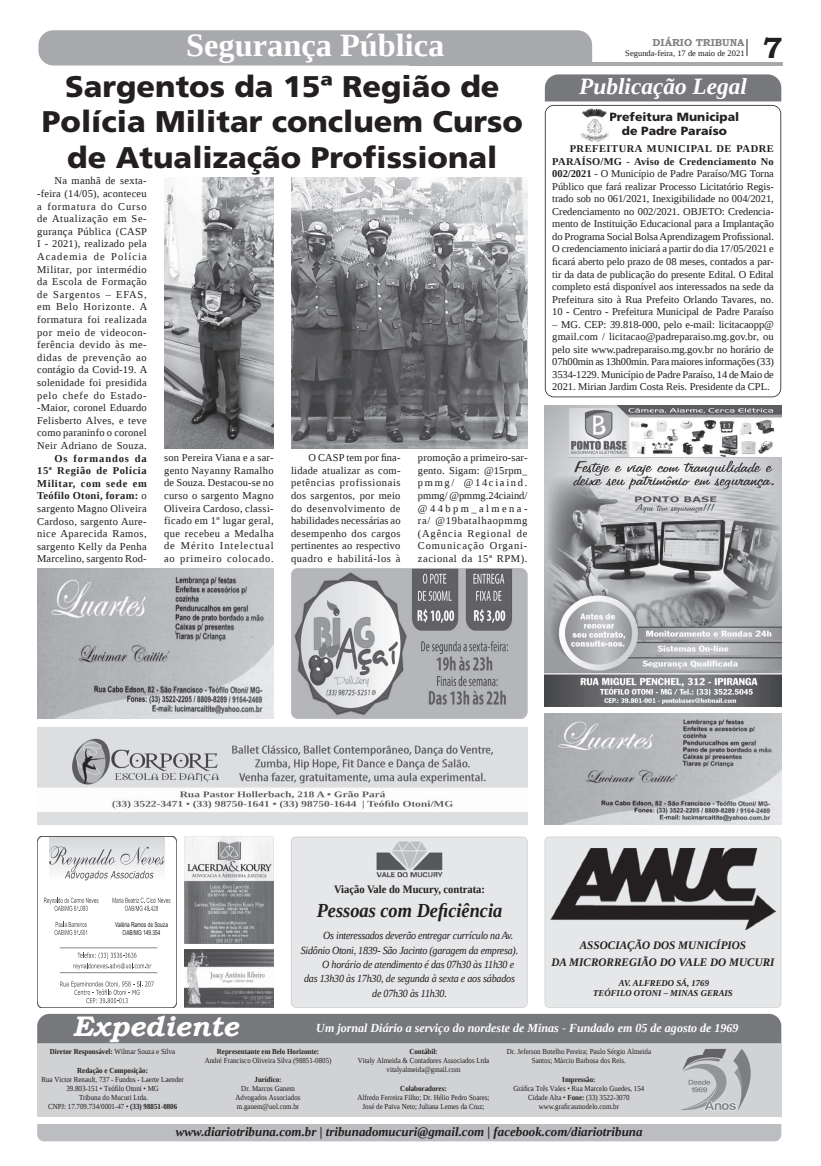
<style>
.page{position:relative;width:821px;height:1166px;background:#fff}
.page>*{position:absolute;margin:0;border:0;box-sizing:border-box;transform-origin:0 0}
.t1{font:700 32.38px "Liberation Serif";color:#fff}
.t2{font:900 29.84px/35.4px "Frutiger LT Std";color:#231f20;text-align:center}
.t3{font:700 29.31px "Bookman Old Style";color:#231f20}
.t4{font:italic 700 28.26px "Bookman Old Style";color:#fff}
.t5{font:italic 700 23.28px "Liberation Serif";color:#fff}
.t6{font:italic 700 19.86px "Liberation Serif";color:#231f20;scale:.92 1}
.t7{font:italic 700 12.95px "Liberation Serif";color:#231f20}
.t8{font:italic 700 12.34px "Liberation Serif";color:#fff}
.t9{font:900 11.9px/14.3px "Frutiger LT Std";color:#231f20;text-align:center}
.t10{font:italic 700 11.46px/16.6px "Liberation Serif";color:#231f20;text-align:center}
.t11{font:700 11.38px "Liberation Serif";color:#231f20;scale:.92 1}
.t12{font:italic 10.85px "Liberation Serif";letter-spacing:-.025em;color:#231f20;scale:.92 1}
.t13{font:10.5px/12.6px "Liberation Serif";letter-spacing:.04em;color:#231f20;text-align:justify}
.t14{font:10.41px/12.5px "Liberation Serif";letter-spacing:-.005em;color:#231f20;text-align:justify}
.t15{font:700 10.06px "Bookman Old Style";color:#808285}
.t16{font:italic 700 9.01px/9.9px "Liberation Serif";color:#231f20;text-align:center}
.t17{font:8.4px "Liberation Serif";color:#231f20}
.t18{font:7.7px/9.2px "Liberation Serif";color:#231f20;text-align:center;scale:.91 1}
.t19{font:700 7.7px "Liberation Serif";color:#231f20;scale:.91 1}
.t20{font:7px/7.8px "Arial";color:#231f20;text-align:center;scale:.69 1}
.s1{font-weight:700}
.s2{font-weight:400}
</style>
<div class="page">
<hr style="left:409px;top:62px;width:374px;height:3px;background:#a8a9ad">
<div style="left:38px;top:30px;width:554px;height:35px;background:#a8a9ad"></div>
<svg style="left:747px;top:39px;width:1px;height:17px"></svg>
<div style="left:37px;top:1124px;width:744px;height:17px;background:#bcbdc0"></div>
<img style="left:545px;top:714px;width:236px;height:111px">
<img style="left:37px;top:728px;width:490px;height:97px">
<img style="left:545px;top:406px;width:236px;height:301px">
<div style="left:545px;top:74px;width:236px;height:27px;background:#76787b"></div>
<svg style="left:37px;top:837px;width:140px;height:171px"></svg>
<hr style="left:60px;top:947px;width:97px;height:1px;background:#919396">
<hr style="left:60px;top:972px;width:97px;height:1px;background:#919396">
<svg style="left:184px;top:837px;width:90px;height:106px"></svg>
<img style="left:184px;top:949px;width:90px;height:59px">
<div style="left:545px;top:837px;width:236px;height:170px;background:#e6e7e9"></div>
<img style="left:551px;top:848px;width:224px;height:81px">
<div style="left:291px;top:837px;width:236px;height:170px;background:#e6e7e9"></div>
<img style="left:374px;top:841px;width:72px;height:37px">
<div style="left:37px;top:1043px;width:744px;height:73px;background:#d1d2d4"></div>
<div style="left:37px;top:1014px;width:744px;height:29px;background:#76787b"></div>
<svg style="left:681px;top:1049px;width:70px;height:61px"></svg>
<svg style="left:291px;top:568px;width:236px;height:151px;background:#a8a9ac"></svg>
<img style="left:37px;top:568px;width:236px;height:151px">
<svg style="left:545px;top:105px;width:236px;height:292px"></svg>
<img style="left:581px;top:108px;width:29px;height:34px">
<img style="left:164px;top:177px;width:110px;height:272px">
<img style="left:291px;top:177px;width:236px;height:272px">
<h1 class="t1" style="left:186px;top:24px;width:260px">Segurança Pública</h1>
<h2 class="t2" style="left:42px;top:69px;width:482px">Sargentos da 15ª Região de<br>Polícia Militar concluem Curso de Atualização Profissional</h2>
<p class="t13" style="left:37px;top:174px;width:112px;text-indent:17px">Na manhã de sexta--feira (14/05), aconteceu a formatura do Curso de Atualização em Se&shy;gurança Pública (CASP I - 2021), realizado pela Academia de Polícia Militar, por intermédio da Escola de Formação de Sargentos – EFAS, em Belo Horizonte. A formatura foi realizada por meio de videocon&shy;ferência devido às me&shy;didas de prevenção ao contágio da Covid-19. A solenidade foi presidida pelo chefe do Estado--Maior, coronel Eduardo Felisberto Alves, e teve como paraninfo o coronel Neir Adriano de Souza.</p>
<p class="t13" style="left:37px;top:452px;width:111px;text-indent:17px"><span class="s1">Os formandos da 15ª Região de Polícia Militar, com sede em Teófilo Otoni, foram:</span> o sargento Magno Oliveira Cardoso, sargento Aure&shy;nice Aparecida Ramos, sargento Kelly da Penha Marcelino, sargento Rod-</p>
<p class="t13" style="left:164px;top:451px;width:111px">son Pereira Viana e a sar&shy;gento Nayanny Ramalho de Souza. Destacou-se no curso o sargento Magno Oliveira Cardoso, classi&shy;ficado em 1º lugar geral, que recebeu a Medalha de Mérito Intelectual ao primeiro colocado.</p>
<p class="t13" style="left:291px;top:451px;width:111px;text-indent:17px">O CASP tem por fina&shy;lidade atualizar as com&shy;petências profissionais dos sargentos, por meio do desenvolvimento de habilidades necessárias ao desempenho dos cargos pertinentes ao respectivo quadro e habilitá-los à</p>
<p class="t13" style="left:418px;top:451px;width:111px">promoção a primeiro-sar&shy;gento. Sigam: @15rpm_ pmmg/ @14ciaind. pmmg/ @pmmg.24ciaind/ @44bpm_almena&shy;ra/ @19batalhaopmmg (Agência Regional de Comunicação Organi&shy;zacional da 15ª RPM).</p>
<p class="t15" style="left:653px;top:35px;width:93px">DIÁRIO TRIBUNA</p>
<p class="t17" style="left:625px;top:48px;width:121px">Segunda-feira, 17 de maio de 2021</p>
<h3 class="t5" style="left:579px;top:71px;width:169px">Publicação Legal</h3>
<p class="t9" style="left:609px;top:110px;width:131px">Prefeitura Municipal de Padre Paraíso</p>
<h3 class="t3" style="left:763px;top:27px;width:21px">7</h3>
<p class="t14" style="left:552px;top:143px;width:223px;text-indent:17px"><span class="s1">PREFEITURA MUNICIPAL DE PADRE PARAÍSO/MG - Aviso de Credenciamento No 002/2021</span> - O Município de Padre Paraíso/MG Torna Público que fará realizar Processo Licitatório Regis&shy;trado sob no 061/2021, Inexigibilidade no 004/2021, Credenciamento no 002/2021. OBJETO: Credencia&shy;mento de Instituição Educacional para a Implantação do Programa Social Bolsa Aprendizagem Profissional.<br>O credenciamento iniciará a partir do dia 17/05/2021 e ficará aberto pelo prazo de 08 meses, contados a par&shy;tir da data de publicação do presente Edital. O Edital completo está disponível aos interessados na sede da Prefeitura sito à Rua Prefeito Orlando Tavares, no.<br>10 - Centro - Prefeitura Municipal de Padre Paraíso</p>
<p class="t14" style="left:552px;top:318px;width:223px">– MG. CEP: 39.818-000, pelo e-mail: licitacaopp@ gmail.com / licitacao@padreparaiso.mg.gov.br, ou pelo site www.padreparaiso.mg.gov.br no horário de 07h00min as 13h00min. Para maiores informações (33)<br>3534-1229. Município de Padre Paraíso, 14 de Maio de 2021. Mirian Jardim Costa Reis. Presidente da CPL.</p>
<p class="t20" style="left:115px;top:920px;width:78px">Valéria Ramos de Souza<br>OAB/MG 149.354</p>
<p class="t11" style="left:334px;top:881px;width:166px">Viação Vale do Mucury, contrata:</p>
<h3 class="t6" style="left:317px;top:897px;width:203px">Pessoas com Deficiência</h3>
<p class="t12" style="left:323px;top:928px;width:208px">Os interessados deverão entregar currículo na Av.</p>
<p class="t12" style="left:301px;top:943px;width:238px">Sidônio Otoni, 1839- São Jacinto (garagem da empresa).</p>
<p class="t12" style="left:322px;top:957px;width:210px">O horário de atendimento é das 07h30 às 11h30 e</p>
<p class="t12" style="left:304px;top:971px;width:231px">das 13h30 às 17h30, de segunda à sexta e aos sábados</p>
<p class="t12" style="left:372px;top:986px;width:83px">de 07h30 às 11h30.</p>
<p class="t10" style="left:551px;top:937px;width:225px">ASSOCIAÇÃO DOS MUNICÍPIOS<br>DA MICRORREGIÃO DO VALE DO MUCURI</p>
<p class="t16" style="left:593px;top:978px;width:141px">AV. ALFREDO SÁ, 1769<br>TEÓFILO OTONI – MINAS GERAIS</p>
<h3 class="t4" style="left:73px;top:1005px;width:167px">Expediente</h3>
<p class="t8" style="left:316px;top:1020px;width:424px">Um jornal Diário a serviço do nordeste de Minas - Fundado em 05 de agosto de 1969</p>
<p class="t19" style="left:50px;top:1046px;width:139px">Diretor Responsável: <span class="s2">Wilmar Souza e Silva</span></p>
<p class="t19" style="left:77px;top:1065px;width:79px">Redação e Composição:</p>
<p class="t18" style="left:41px;top:1074px;width:158px">Rua Victor Renault, 737 - Fundos - Laerte Laender 39.803-151 • Teófilo Otoni • MG<br>Tribuna do Mucuri Ltda.<br>CNPJ: 17.709.734/0001-47 • <span class="s1">(33) 98851-0806</span></p>
<p class="t19" style="left:409px;top:1046px;width:33px">Contábil:</p>
<p class="t18" style="left:358px;top:1056px;width:146px">Vitaly Almeida &amp; Contadores Associados Ltda vitalyalmeida@gmail.com</p>
<p class="t19" style="left:400px;top:1083px;width:52px">Colaboradores:</p>
<p class="t18" style="left:358px;top:1093px;width:147px">Alfredo Ferreira Filho; Dr. Hélio Pedro Soares;<br>José de Paiva Neto; Juliana Lemes da Cruz;</p>
<p class="t19" style="left:217px;top:1046px;width:114px">Representante em Belo Horizonte:</p>
<p class="t18" style="left:205px;top:1056px;width:141px">André Francisco Oliveira Silva (98851-0805)</p>
<p class="t19" style="left:255px;top:1074px;width:31px">Jurídico:</p>
<p class="t18" style="left:236px;top:1083px;width:73px">Dr. Marcos Ganem<br>Advogados Associados m.ganem@uol.com.br</p>
<p class="t18" style="left:507px;top:1047px;width:160px">Dr. Jeferson Botelho Pereira; Paulo Sérgio Almeida<br>Santos; Márcio Barbosa dos Reis.</p>
<p class="t19" style="left:562px;top:1074px;width:38px">Impressão:</p>
<p class="t18" style="left:514px;top:1084px;width:145px">Gráfica Três Vales • Rua Marcelo Guedes, 154<br>Cidade Alta • <span class="s1">Fone:</span> (33) 3522-3070 www.graficasmodelo.com.br</p>
<p class="t7" style="left:176px;top:1123px;width:468px">www.diariotribuna.com.br | tribunadomucuri@gmail.com | facebook.com/diariotribuna</p>
</div>
